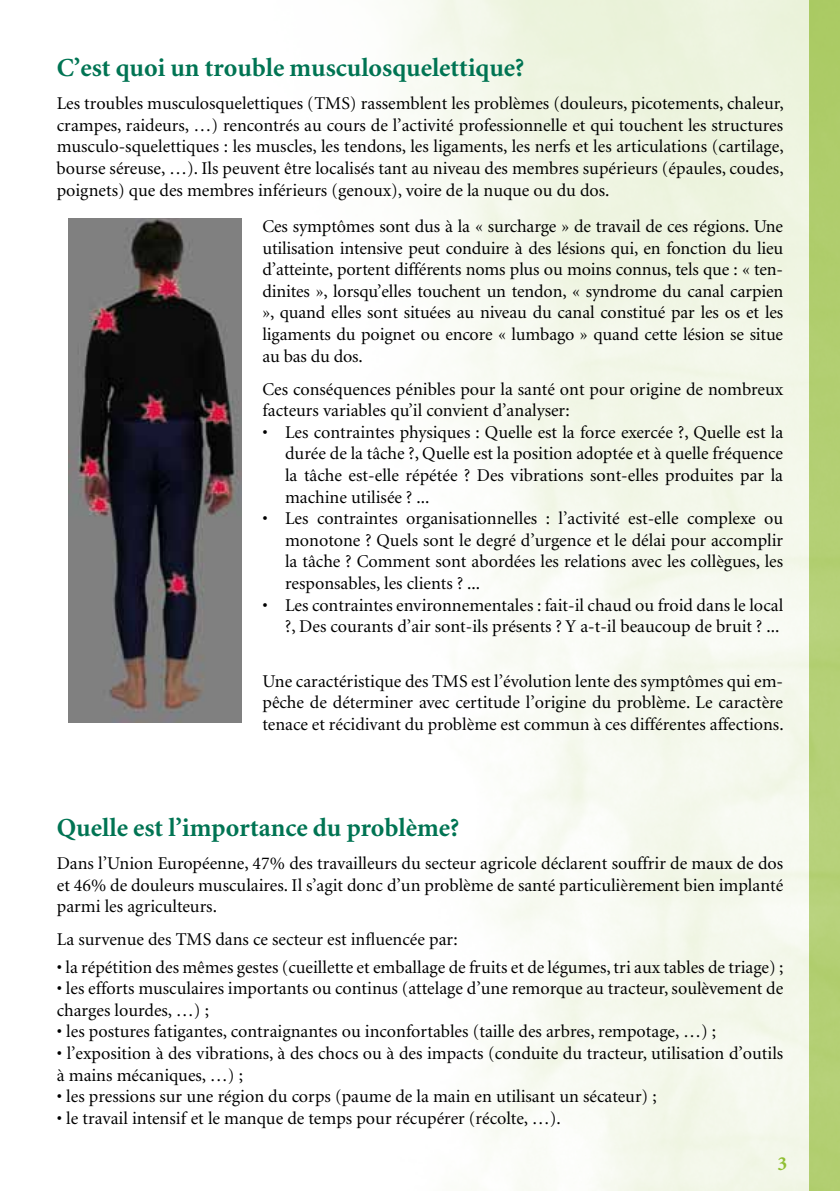
<style>
.page{position:relative;width:840px;height:1191px;background:#fff}
.page>*{position:absolute;margin:0;border:0;box-sizing:border-box;transform-origin:0 0}
.t1{font:700 26px "Minion";color:#007453}
.t2{font:700 20px "Minion";color:#83b81a}
.t3{font:18px/21.6px "Minion";color:#000;text-align:justify}
</style>
<div class="page">
<img style="left:171px;top:0;width:668px;height:1191px">
<img style="left:68px;top:218px;width:173px;height:504px">
<h1 class="t1" style="left:57px;top:55px;width:468px">C’est quoi un trouble musculosquelettique?</h1>
<p class="t3" style="left:57px;top:93px;width:728px">Les troubles musculosquelettiques (TMS) rassemblent les problèmes (douleurs, picotements, chaleur, crampes, raideurs, …) rencontrés au cours de l’activité professionnelle et qui touchent les structures musculo-squelettiques : les muscles, les tendons, les ligaments, les nerfs et les articulations (cartilage, bourse séreuse, …). Ils peuvent être localisés tant au niveau des membres supérieurs (épaules, coudes, poignets) que des membres inférieurs (genoux), voire de la nuque ou du dos.</p>
<p class="t3" style="left:262px;top:216px;width:522px">Ces symptômes sont dus à la « surcharge » de travail de ces régions. Une utilisation intensive peut conduire à des lésions qui, en fonction du lieu d’atteinte, portent différents noms plus ou moins connus, tels que : « ten&shy;dinites », lorsqu’elles touchent un tendon, « syndrome du canal carpien », quand elles sont situées au niveau du canal constitué par les os et les ligaments du poignet ou encore « lumbago » quand cette lésion se situe au bas du dos.</p>
<p class="t3" style="left:262px;top:379px;width:522px">Ces conséquences pénibles pour la santé ont pour origine de nombreux facteurs variables qu’il convient d’analyser:</p>
<p class="t3" style="left:285px;top:422px;width:499px;text-indent:-23px">• Les contraintes physiques : Quelle est la force exercée ?, Quelle est la durée de la tâche ?, Quelle est la position adoptée et à quelle fréquence la tâche est-elle répétée ? Des vibrations sont-elles produites par la machine utilisée ? ...</p>
<p class="t3" style="left:285px;top:508px;width:499px;text-indent:-23px">• Les contraintes organisationnelles : l’activité est-elle complexe ou monotone ? Quels sont le degré d’urgence et le délai pour accomplir la tâche ? Comment sont abordées les relations avec les collègues, les responsables, les clients ? ...</p>
<p class="t3" style="left:262px;top:595px;width:522px;text-align:right">• Les contraintes environnementales : fait-il chaud ou froid dans le local ?, Des courants d’air sont-ils présents ? Y a-t-il beaucoup de bruit ? ...</p>
<p class="t3" style="left:262px;top:671px;width:522px">Une caractéristique des TMS est l’évolution lente des symptômes qui em&shy;pêche de déterminer avec certitude l’origine du problème. Le caractère tenace et récidivant du problème est commun à ces différentes affections.</p>
<h1 class="t1" style="left:57px;top:814px;width:404px">Quelle est l’importance du problème?</h1>
<p class="t3" style="left:57px;top:853px;width:727px">Dans l’Union Européenne, 47% des travailleurs du secteur agricole déclarent souffrir de maux de dos et 46% de douleurs musculaires. Il s’agit donc d’un problème de santé particulièrement bien implanté parmi les agriculteurs.</p>
<p class="t3" style="left:57px;top:929px;width:402px">La survenue des TMS dans ce secteur est influencée par:</p>
<p class="t3" style="left:57px;top:956px;width:727px">• la répétition des mêmes gestes (cueillette et emballage de fruits et de légumes,tri aux tables de triage) ;</p>
<p class="t3" style="left:57px;top:978px;width:727px">• les efforts musculaires importants ou continus (attelage d’une remorque au tracteur, soulèvement de charges lourdes, …) ;</p>
<p class="t3" style="left:57px;top:1021px;width:660px">• les postures fatigantes, contraignantes ou inconfortables (taille des arbres, rempotage, …) ;</p>
<p class="t3" style="left:57px;top:1043px;width:727px">• l’exposition à des vibrations, à des chocs ou à des impacts (conduite du tracteur, utilisation d’outils à mains mécaniques, …) ;</p>
<p class="t3" style="left:57px;top:1086px;width:601px">• les pressions sur une région du corps (paume de la main en utilisant un sécateur) ;</p>
<p class="t3" style="left:57px;top:1108px;width:505px">• le travail intensif et le manque de temps pour récupérer (récolte, …).</p>
<p class="t2" style="left:777px;top:1153px;width:11px">3</p>
</div>
